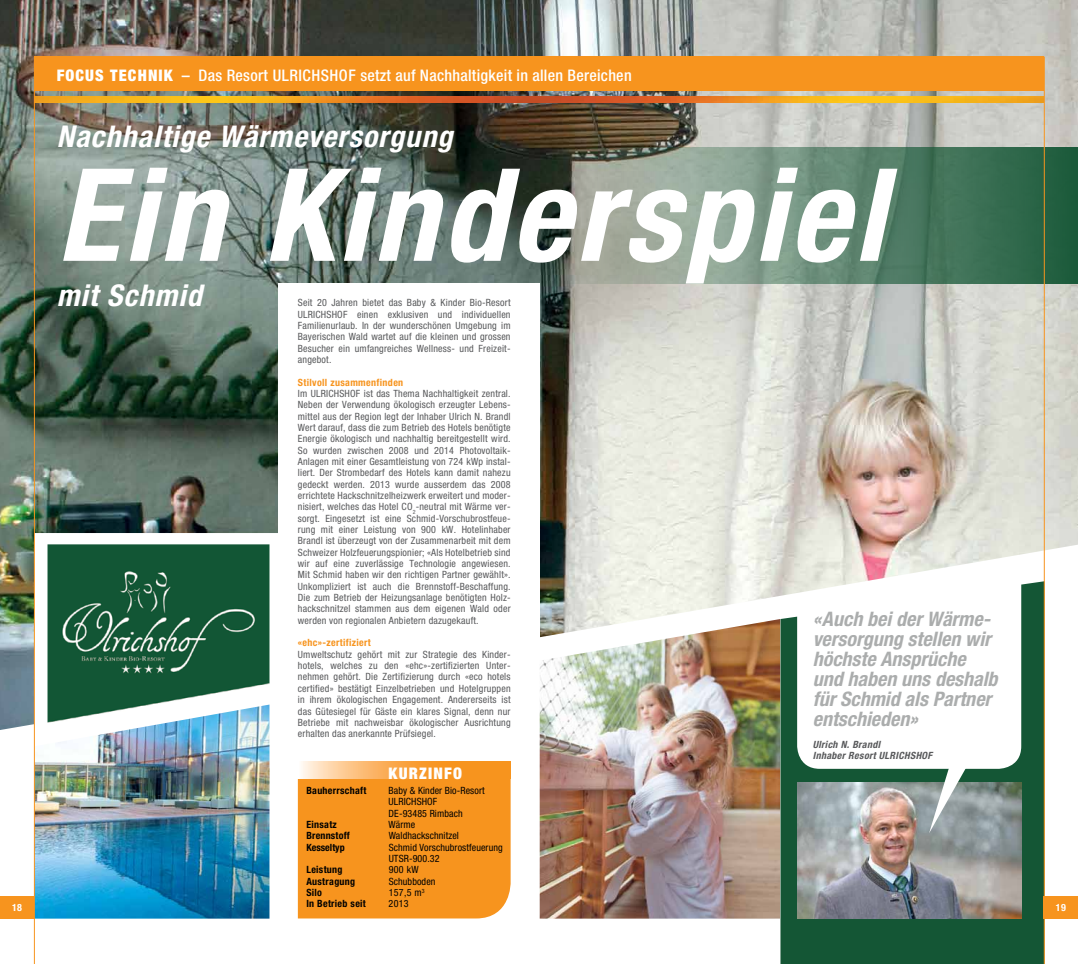
<style>
.page{position:relative;width:1078px;height:964px;background:#fff}
.page>*{position:absolute;margin:0;border:0;box-sizing:border-box;transform-origin:0 0}
.t1{font:italic 700 condensed 129px "Helvetica Neue";letter-spacing:.035em;color:#fff}
.t2{font:italic 700 condensed 30px "Helvetica Neue";letter-spacing:.035em;color:#fff}
.t3{font:italic 700 condensed 20px/20px "Helvetica Neue";color:#abadad}
.t4{font:500 condensed 16px "Helvetica Neue";letter-spacing:.015em;color:#fff}
.t5{font:900 condensed 16px "Helvetica Neue";letter-spacing:.075em;color:#fff}
.t6{font:condensed 10px/11.3px "Helvetica Neue";letter-spacing:.02em;color:#58595b;text-align:justify}
.t7{font:condensed 10px/11.3px "Helvetica Neue";letter-spacing:.01em;color:#000}
.t8{font:700 condensed 10px "Helvetica Neue";letter-spacing:.03em;color:#000}
.t9{font:700 condensed 10px "Helvetica Neue";letter-spacing:.035em;color:#f7941e}
.t10{font:italic 700 condensed 10px/11px "Helvetica Neue";letter-spacing:.035em;color:#58595b}
.t11{font:700 condensed 10px "Helvetica Neue";color:#000}
.t12{font:700 condensed 10px "Helvetica Neue";color:#fff}
.s1{font-weight:900}
</style>
<div class="page">
<div style="left:780px;top:730px;width:263px;height:234px;background:#145635"></div>
<img style="left:797px;top:782px;width:223px;height:136px">
<div style="left:797px;top:563px;width:223px;height:206px;background:#fff;border-radius:23px"></div>
<svg style="left:928px;top:768px;width:62px;height:65px;background:#8ea09c"></svg>
<img style="left:0;top:0;width:1077px;height:730px">
<div style="left:539px;top:57px;width:504px;height:34px;background:#f7941e"></div>
<img style="left:35px;top:96px;width:1008px;height:6px">
<div style="left:34px;top:57px;width:505px;height:34px;background:#f7941e"></div>
<div style="left:0;top:896px;width:34px;height:22px;background:#f7941e"></div>
<div style="left:1043px;top:896px;width:34px;height:22px;background:#f7941e"></div>
<svg style="left:35px;top:533px;width:243px;height:210px"></svg>
<img style="left:47px;top:544px;width:222px;height:160px">
<div style="left:278px;top:283px;width:261px;height:515px;background:#fff"></div>
<img style="left:35px;top:704px;width:234px;height:214px">
<div style="left:298px;top:778px;width:213px;height:140px;background:#f7941e"></div>
<svg style="left:298px;top:761px;width:212px;height:18px;background:#faaf59"></svg>
<hr style="left:34px;top:57px;width:1px;height:907px;background:#f7941e">
<img style="left:539px;top:619px;width:241px;height:299px">
<svg style="left:539px;top:147px;width:538px;height:136px;background:#668571"></svg>
<hr style="left:1043px;top:57px;width:1px;height:907px;background:#f7941e">
<h3 class="t4" style="left:57px;top:66px;width:576px"><span class="s1">FOCUS TECHNIK</span> – Das Resort ULRICHSHOF setzt auf Nachhaltigkeit in allen Bereichen</h3>
<h2 class="t2" style="left:57px;top:119px;width:397px">Nachhaltige Wärmeversorgung</h2>
<h1 class="t1" style="left:57px;top:137px;width:829px">Ein Kinderspiel</h1>
<h2 class="t2" style="left:57px;top:277px;width:146px">mit Schmid</h2>
<p class="t6" style="left:298px;top:297px;width:214px">Seit 20 Jahren bietet das Baby &amp; Kinder Bio-Resort ULRICHSHOF einen exklusiven und individuellen Familienurlaub. In der wunderschönen Umgebung im Bayerischen Wald wartet auf die kleinen und grossen Besucher ein umfangreiches Wellness- und Freizeit&shy;angebot.</p>
<p class="t9" style="left:298px;top:376px;width:107px">Stilvoll zusammenfinden</p>
<p class="t6" style="left:298px;top:388px;width:214px">Im ULRICHSHOF ist das Thema Nachhaltigkeit zentral.<br>Neben der Verwendung ökologisch erzeugter Lebens&shy;mittel aus der Region legt der Inhaber Ulrich N. Brandl Wert darauf, dass die zum Betrieb des Hotels benötigte Energie ökologisch und nachhaltig bereitgestellt wird.<br>So wurden zwischen 2008 und 2014 Photovoltaik-Anlagen mit einer Gesamtleistung von 724 kWp instal&shy;liert. Der Strombedarf des Hotels kann damit nahezu gedeckt werden. 2013 wurde ausserdem das 2008 errichtete Hackschnitzelheizwerk erweitert und moder&shy;nisiert, welches das Hotel CO<sub>2</sub>-neutral mit Wärme ver&shy;sorgt. Eingesetzt ist eine Schmid-Vorschubrostfeue&shy;rung mit einer Leistung von 900 kW. Hotelinhaber Brandl ist überzeugt von der Zusammenarbeit mit dem Schweizer Holzfeuerungspionier; «Als Hotelbetrieb sind wir auf eine zuverlässige Technologie angewiesen.<br>Mit Schmid haben wir den richtigen Partner gewählt».<br>Unkompliziert ist auch die Brennstoff-Beschaffung.<br>Die zum Betrieb der Heizungsanlage benötigten Holz&shy;hackschnitzel stammen aus dem eigenen Wald oder werden von regionalen Anbietern dazugekauft.</p>
<p class="t9" style="left:298px;top:637px;width:74px">«ehc»-zertifiziert</p>
<p class="t6" style="left:298px;top:648px;width:214px">Umweltschutz gehört mit zur Strategie des Kinder&shy;hotels, welches zu den «ehc»-zertifizierten Unter&shy;nehmen gehört. Die Zertifizierung durch «eco hotels certified» bestätigt Einzelbetrieben und Hotelgruppen in ihrem ökologischen Engagement. Andererseits ist das Gütesiegel für Gäste ein klares Signal, denn nur Betriebe mit nachweisbar ökologischer Ausrichtung erhalten das anerkannte Prüfsiegel.</p>
<h3 class="t5" style="left:388px;top:763px;width:75px">KURZINFO</h3>
<p class="t8" style="left:306px;top:784px;width:62px">Bauherrschaft</p>
<p class="t7" style="left:388px;top:784px;width:97px">Baby &amp; Kinder Bio-Resort<br>ULRICHSHOF<br>DE-93485 Rimbach</p>
<p class="t8" style="left:306px;top:818px;width:32px">Einsatz</p>
<p class="t7" style="left:388px;top:818px;width:28px">Wärme</p>
<p class="t8" style="left:306px;top:829px;width:45px">Brennstoff</p>
<p class="t7" style="left:388px;top:830px;width:72px">Waldhackschnitzel</p>
<p class="t11" style="left:306px;top:841px;width:40px">Kesseltyp</p>
<p class="t7" style="left:388px;top:841px;width:116px">Schmid Vorschubrostfeuerung<br>UTSR-900.32</p>
<p class="t8" style="left:306px;top:863px;width:38px">Leistung</p>
<p class="t7" style="left:388px;top:864px;width:31px">900 kW</p>
<p class="t8" style="left:306px;top:875px;width:50px">Austragung</p>
<p class="t7" style="left:388px;top:875px;width:48px">Schubboden</p>
<p class="t8" style="left:306px;top:886px;width:17px">Silo</p>
<p class="t7" style="left:388px;top:887px;width:38px">157,5 m<sup>3</sup></p>
<p class="t8" style="left:306px;top:897px;width:61px">In Betrieb seit</p>
<p class="t7" style="left:388px;top:898px;width:22px">2013</p>
<h3 class="t3" style="left:812px;top:608px;width:186px">«Auch bei der Wärme&shy;versorgung stellen wir höchste Ansprüche und haben uns deshalb für Schmid als Partner entschieden»</h3>
<p class="t10" style="left:812px;top:739px;width:121px">Ulrich N. Brandl<br>Inhaber Resort ULRICHSHOF</p>
<p class="t12" style="left:12px;top:901px;width:11px">18</p>
<p class="t12" style="left:1055px;top:901px;width:11px">19</p>
</div>
